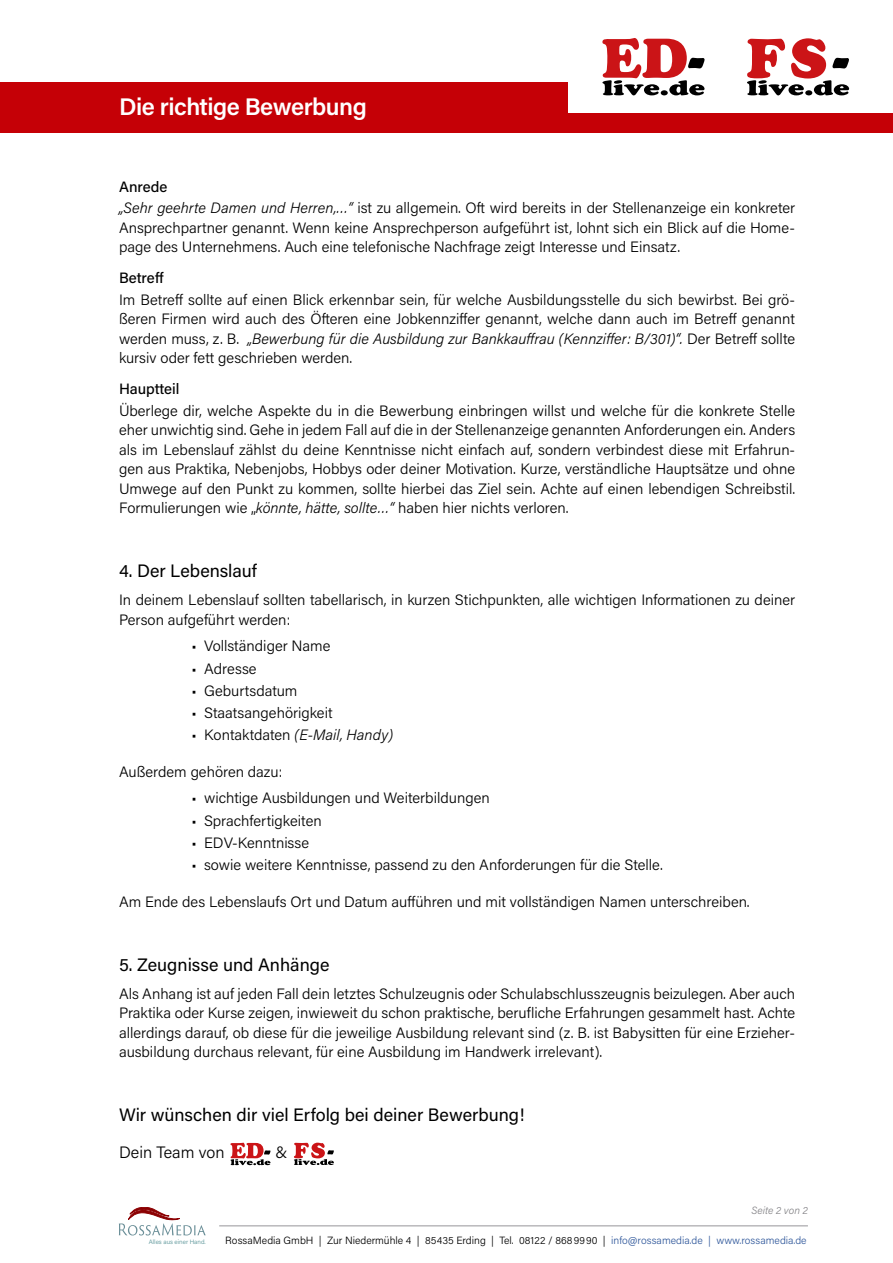
<style>
.page{position:relative;width:893px;height:1263px;background:#fff}
.page>*{position:absolute;margin:0;border:0;box-sizing:border-box;transform-origin:0 0}
.t1{font:600 24px "Acumin Pro";letter-spacing:-.02em;color:#fff}
.Ü2{font:18px "Acumin Pro";color:#000}
.t2{font:300 16.5px "Acumin Pro";color:#000}
.t3{font:300 15px/19.5px "Acumin Pro";color:#000;text-align:justify}
.t4{font:italic 300 15px "Acumin Pro";color:#000}
.Ü4{font:500 15px "Acumin Pro";color:#000}
.t5{font:300 10.5px "Acumin Pro";color:#000}
.t6{font:italic 300 10.5px "Acumin Pro";color:#818084}
.t7{font:300 6.3px "Acumin Pro";color:#508e92}
.s1{font-style:italic}
.s2{font-style:normal}
.s3{color:#30589b}
</style>
<div class="page">
<svg style="left:119px;top:1207px;width:87px;height:28px"></svg>
<hr style="left:219px;top:1225px;width:589px;height:1px;background:#68676c">
<div style="left:0;top:82px;width:893px;height:50px;background:#c50006"></div>
<div style="left:568px;top:21px;width:325px;height:91px;background:#fff"></div>
<svg style="left:602px;top:38px;width:103px;height:57px"></svg>
<svg style="left:747px;top:38px;width:102px;height:57px"></svg>
<svg style="left:231px;top:1142px;width:40px;height:24px"></svg>
<svg style="left:230px;top:1143px;width:40px;height:22px"></svg>
<svg style="left:294px;top:1143px;width:40px;height:22px"></svg>
<p class="t1" style="left:119px;top:89px;width:249px">Die richtige Bewerbung</p>
<p class="Ü4" style="left:119px;top:176px;width:50px">Anrede</p>
<p class="t3" style="left:119px;top:198px;width:678px"><span class="s1">„Sehr geehrte Damen und Herren,…“</span> ist zu allgemein. Oft wird bereits in der Stellenanzeige ein konkreter Ansprechpartner genannt. Wenn keine Ansprechperson aufgeführt ist, lohnt sich ein Blick auf die Home&shy;page des Unternehmens. Auch eine telefonische Nachfrage zeigt Interesse und Einsatz.</p>
<p class="Ü4" style="left:119px;top:267px;width:46px">Betreff</p>
<p class="t3" style="left:119px;top:289px;width:678px">Im Betreff sollte auf einen Blick erkennbar sein, für welche Ausbildungsstelle du sich bewirbst. Bei grö&shy;ßeren Firmen wird auch des Öfteren eine Jobkennziffer genannt, welche dann auch im Betreff genannt werden muss, z. B. <span class="s1">„Bewerbung für die Ausbildung zur Bankkauffrau (Kennziffer: B/301)“.</span> Der Betreff sollte kursiv oder fett geschrieben werden.</p>
<p class="Ü4" style="left:119px;top:378px;width:62px">Hauptteil</p>
<p class="t3" style="left:119px;top:400px;width:678px">Überlege dir, welche Aspekte du in die Bewerbung einbringen willst und welche für die konkrete Stelle eher unwichtig sind. Gehe in jedem Fall auf die in der Stellenanzeige genannten Anforderungen ein. Anders als im Lebenslauf zählst du deine Kenntnisse nicht einfach auf, sondern verbindest diese mit Erfahrun&shy;gen aus Praktika, Nebenjobs, Hobbys oder deiner Motivation. Kurze, verständliche Hauptsätze und ohne Umwege auf den Punkt zu kommen, sollte hierbei das Ziel sein. Achte auf einen lebendigen Schreibstil.<br>Formulierungen wie „<span class="s1">könnte, hätte, sollte…“</span> haben hier nichts verloren.</p>
<p class="Ü2" style="left:119px;top:558px;width:139px">4. Der Lebenslauf</p>
<p class="t3" style="left:119px;top:590px;width:678px">In deinem Lebenslauf sollten tabellarisch, in kurzen Stichpunkten, alle wichtigen Informationen zu deiner<br>Person aufgeführt werden:</p>
<p class="t3" style="left:191px;top:636px;width:141px">• Vollständiger Name</p>
<p class="t3" style="left:191px;top:658px;width:67px">• Adresse</p>
<p class="t3" style="left:191px;top:680px;width:108px">• Geburtsdatum</p>
<p class="t3" style="left:191px;top:702px;width:143px">• Staatsangehörigkeit</p>
<p class="t4" style="left:191px;top:725px;width:203px"><span class="s2">• Kontaktdaten</span> (E-Mail, Handy)</p>
<p class="t3" style="left:119px;top:761px;width:165px">Außerdem gehören dazu:</p>
<p class="t3" style="left:191px;top:788px;width:300px">• wichtige Ausbildungen und Weiterbildungen</p>
<p class="t3" style="left:191px;top:810px;width:132px">• Sprachfertigkeiten</p>
<p class="t3" style="left:191px;top:832px;width:119px">• EDV-Kenntnisse</p>
<p class="t3" style="left:191px;top:854px;width:473px">• sowie weitere Kenntnisse, passend zu den Anforderungen für die Stelle.</p>
<p class="t3" style="left:119px;top:891px;width:632px">Am Ende des Lebenslaufs Ort und Datum aufführen und mit vollständigen Namen unterschreiben.</p>
<p class="Ü2" style="left:119px;top:952px;width:212px">5. Zeugnisse und Anhänge</p>
<p class="t3" style="left:119px;top:983px;width:678px">Als Anhang ist auf jeden Fall dein letztes Schulzeugnis oder Schulabschlusszeugnis beizulegen. Aber auch Praktika oder Kurse zeigen, inwieweit du schon praktische, berufliche Erfahrungen gesammelt hast. Achte allerdings darauf, ob diese für die jeweilige Ausbildung relevant sind (z. B. ist Babysitten für eine Erzieher&shy;ausbildung durchaus relevant, für eine Ausbildung im Handwerk irrelevant).</p>
<p class="Ü2" style="left:119px;top:1103px;width:407px">Wir wünschen dir viel Erfolg bei deiner Bewerbung!</p>
<p class="t2" style="left:119px;top:1141px;width:107px">Dein Team von</p>
<p class="t2" style="left:276px;top:1141px;width:14px">&amp;</p>
<p class="t6" style="left:751px;top:1203px;width:58px">Seite 2 von 2</p>
<p class="t7" style="left:149px;top:1238px;width:58px">Alles aus einer Hand.</p>
<p class="t5" style="left:225px;top:1233px;width:583px">RossaMedia GmbH | Zur Niedermühle 4 | 85435 Erding | Tel. 08122 / 8689990 | <span class="s3">info@rossamedia.de | www.rossamedia.de</span></p>
</div>
